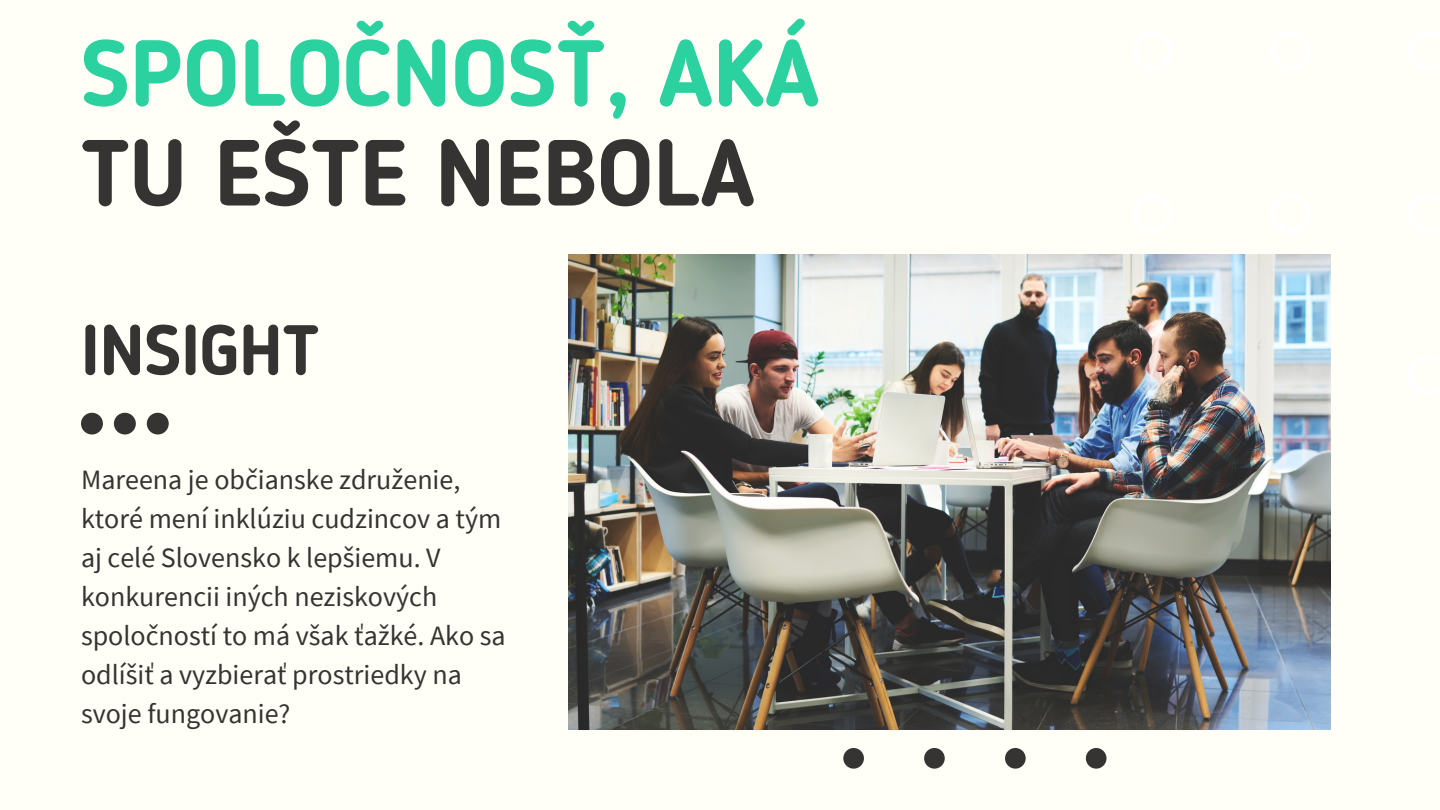
<style>
.page{position:relative;width:1440px;height:810px;background:#fffff8}
.page>*{position:absolute;margin:0;border:0;box-sizing:border-box;transform-origin:0 0}
.t1{font:700 93px "Blogger Sans";color:#2bd19e}
.t2{font:700 93px "Blogger Sans";color:#363432}
.t3{font:700 70px "Blogger Sans";color:#363432}
.t4{font:28px/39px "Source Sans Pro";color:#363432}
</style>
<div class="page">
<svg style="left:843px;top:748px;width:264px;height:21px"></svg>
<img style="left:568px;top:254px;width:763px;height:476px">
<svg style="left:81px;top:413px;width:88px;height:22px"></svg>
<p class="t1" style="left:81px;top:35px;width:740px">SPOLOČNOSŤ, AKÁ</p>
<p class="t2" style="left:81px;top:135px;width:676px">TU EŠTE NEBOLA</p>
<p class="t3" style="left:81px;top:321px;width:240px">INSIGHT</p>
<p class="t4" style="left:81px;top:459px;width:426px">Mareena je občianske združenie, ktoré mení inklúziu cudzincov a tým aj celé Slovensko k lepšiemu. V konkurencii iných neziskových spoločností to má však ťažké. Ako sa odlíšiť a vyzbierať prostriedky na svoje fungovanie?</p>
</div>
